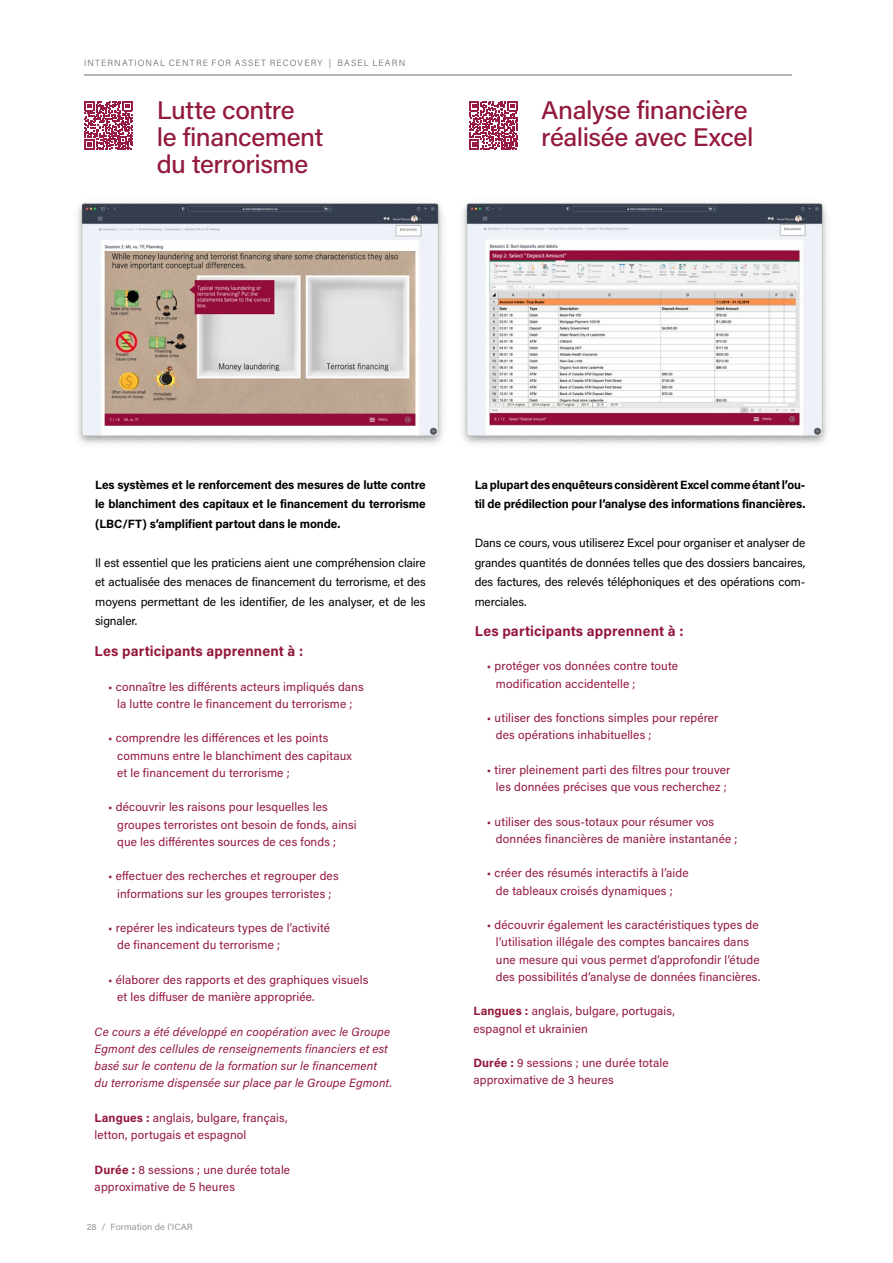
<style>
.page{position:relative;width:893px;height:1263px;background:#fff}
.page>*{position:absolute;margin:0;border:0;box-sizing:border-box;transform-origin:0 0}
.t1{font:500 25.5px/27px "Acumin Pro";letter-spacing:-.02em;color:#931a3c}
.t2{font:700 14.25px "Acumin Pro";letter-spacing:.01em;color:#93173b}
.t3{font:12px/17.2px "Acumin Pro";letter-spacing:.01em;color:#93173b}
.t4{font:12px/19.5px "Acumin Pro";letter-spacing:-.01em;color:#000;text-align:justify}
.t5{font:700 12px/19.5px "Acumin Pro";letter-spacing:-.01em;color:#000}
.t6{font:italic 12px/17.2px "Acumin Pro";letter-spacing:.01em;color:#93173b}
.t7{font:300 9px "Acumin Pro";letter-spacing:.125em;color:#6d6e71}
.t8{font:9px "Acumin Pro";letter-spacing:.005em;color:#939598}
.s1{font-weight:700}
</style>
<div class="page">
<img style="left:462px;top:201px;width:365px;height:244px">
<img style="left:77px;top:201px;width:366px;height:244px">
<svg style="left:84px;top:101px;width:49px;height:49px"></svg>
<svg style="left:469px;top:101px;width:49px;height:49px"></svg>
<hr style="left:84px;top:75px;width:708px;height:1px;background:#6d6e71">
<p class="t7" style="left:84px;top:57px;width:323px">INTERNATIONAL CENTRE FOR ASSET RECOVERY | BASEL LEARN</p>
<h1 class="t1" style="left:157px;top:95px;width:168px">Lutte contre<br>le financement du terrorisme</h1>
<h1 class="t1" style="left:541px;top:95px;width:214px">Analyse financière réalisée avec Excel</h1>
<p class="t5" style="left:95px;top:474px;width:332px;text-align:justify">Les systèmes et le renforcement des mesures de lutte contre le blanchiment des capitaux et le financement du terrorisme (LBC/FT) s’amplifient partout dans le monde.</p>
<p class="t4" style="left:95px;top:552px;width:332px">Il est essentiel que les praticiens aient une compréhension claire et actualisée des menaces de financement du terrorisme, et des moyens permettant de les identifier, de les analyser, et de les signaler.</p>
<p class="t2" style="left:95px;top:641px;width:210px">Les participants apprennent à :</p>
<p class="t3" style="left:108px;top:677px;width:257px;text-align:center">• connaître les différents acteurs impliqués dans la lutte contre le financement du terrorisme ;</p>
<p class="t3" style="left:117px;top:729px;width:236px;text-indent:-9px">• comprendre les différences et les points communs entre le blanchiment des capitaux et le financement du terrorisme ;</p>
<p class="t3" style="left:117px;top:798px;width:241px;text-indent:-9px">• découvrir les raisons pour lesquelles les groupes terroristes ont besoin de fonds, ainsi que les différentes sources de ces fonds ;</p>
<p class="t3" style="left:108px;top:867px;width:232px;text-align:center">• effectuer des recherches et regrouper des informations sur les groupes terroristes ;</p>
<p class="t3" style="left:117px;top:919px;width:214px;text-indent:-9px">• repérer les indicateurs types de l’activité de financement du terrorisme ;</p>
<p class="t3" style="left:117px;top:970px;width:253px;text-indent:-9px">• élaborer des rapports et des graphiques visuels et les diffuser de manière appropriée.</p>
<p class="t6" style="left:95px;top:1022px;width:299px">Ce cours a été développé en coopération avec le Groupe Egmont des cellules de renseignements financiers et est basé sur le contenu de la formation sur le financement du terrorisme dispensée sur place par le Groupe Egmont.</p>
<p class="t3" style="left:95px;top:1108px;width:194px"><span class="s1">Langues :</span> anglais, bulgare, français, letton, portugais et espagnol</p>
<p class="t3" style="left:95px;top:1160px;width:197px"><span class="s1">Durée :</span> 8 sessions ; une durée totale approximative de 5 heures</p>
<p class="t8" style="left:87px;top:1220px;width:108px">28 / Formation de l’ICAR</p>
<p class="t5" style="left:475px;top:474px;width:332px">La plupart des enquêteurs considèrent Excel comme étant l’ou&shy;til de prédilection pour l’analyse des informations financières.</p>
<p class="t4" style="left:475px;top:533px;width:332px">Dans ce cours, vous utiliserez Excel pour organiser et analyser de grandes quantités de données telles que des dossiers bancaires, des factures, des relevés téléphoniques et des opérations com&shy;merciales.</p>
<p class="t2" style="left:475px;top:621px;width:210px">Les participants apprennent à :</p>
<p class="t3" style="left:496px;top:657px;width:184px;text-indent:-9px">• protéger vos données contre toute modification accidentelle ;</p>
<p class="t3" style="left:496px;top:709px;width:224px;text-indent:-9px">• utiliser des fonctions simples pour repérer des opérations inhabituelles ;</p>
<p class="t3" style="left:487px;top:761px;width:245px;text-align:center">• tirer pleinement parti des filtres pour trouver les données précises que vous recherchez ;</p>
<p class="t3" style="left:496px;top:812px;width:243px;text-indent:-9px">• utiliser des sous-totaux pour résumer vos données financières de manière instantanée ;</p>
<p class="t3" style="left:487px;top:864px;width:203px;text-align:center">• créer des résumés interactifs à l’aide de tableaux croisés dynamiques ;</p>
<p class="t3" style="left:496px;top:916px;width:266px;text-indent:-9px">• découvrir également les caractéristiques types de l’utilisation illégale des comptes bancaires dans une mesure qui vous permet d’approfondir l’étude des possibilités d’analyse de données financières.</p>
<p class="t3" style="left:473px;top:1002px;width:203px"><span class="s1">Langues :</span> anglais, bulgare, portugais, espagnol et ukrainien</p>
<p class="t3" style="left:473px;top:1054px;width:197px"><span class="s1">Durée :</span> 9 sessions ; une durée totale approximative de 3 heures</p>
</div>
